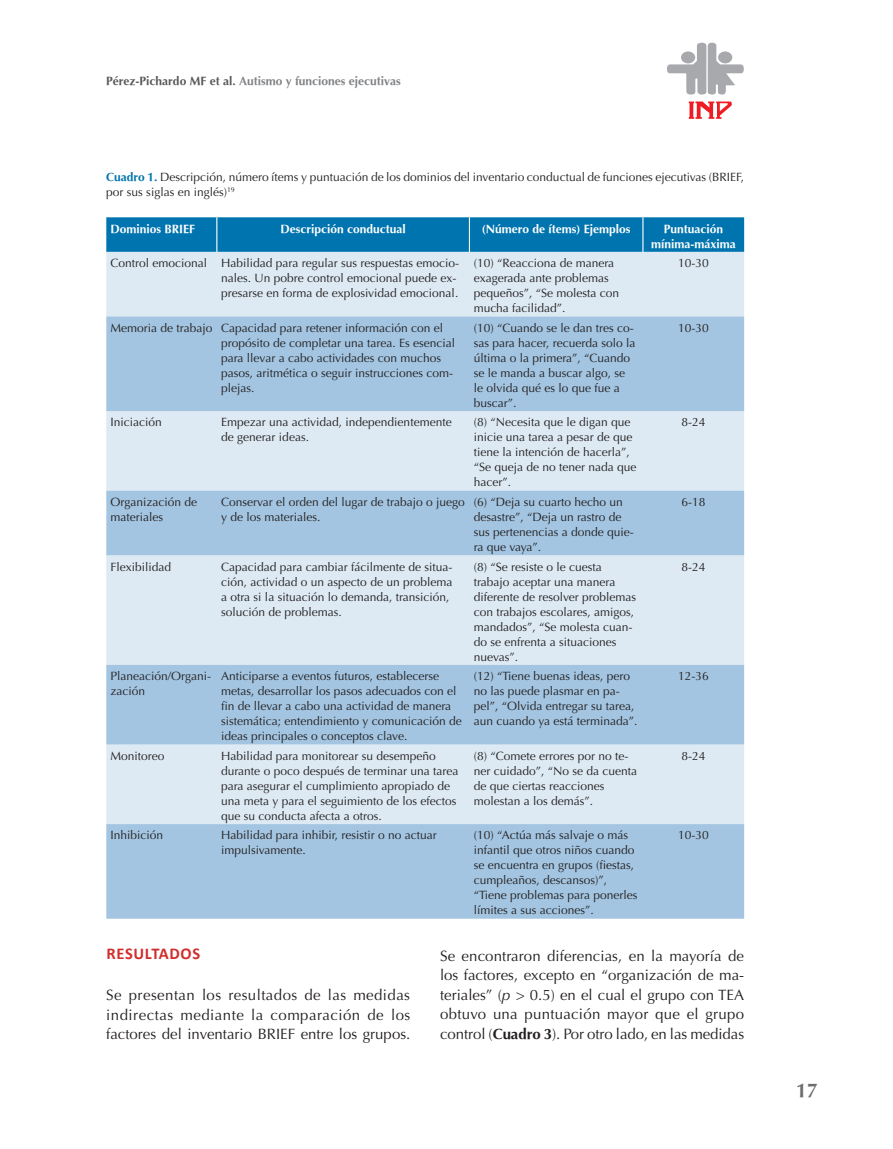
<style>
.page{position:relative;width:893px;height:1149px;background:#fff}
.page>*{position:absolute;margin:0;border:0;box-sizing:border-box;transform-origin:0 0}
.t1{font:700 19.5px "Optima";color:#6c6d70}
.Título_1{font:700 16.5px "Calibri";letter-spacing:.04em;color:#d22e2e}
.Texto{font:15px/19.5px "Optima";color:#231f20;text-align:justify}
.Cuadro{font:12px/15px "Optima";color:#231f20}
.Cuadro-2{font:700 12px "Optima";color:#fff}
.t2{font:700 12px "Optima";color:#808285}
.s1{color:#57585a}
.s2{font-weight:700;color:#0074ae}
.s3{font-style:italic}
.s4{font-weight:700}
</style>
<div class="page">
<svg style="left:689px;top:101px;width:43px;height:18px"></svg>
<svg style="left:667px;top:43px;width:77px;height:52px"></svg>
<div style="left:718px;top:51px;width:14px;height:12px;background:#a8a9ad;border-radius:50%"></div>
<svg style="left:106px;top:217px;width:638px;height:35px;background:#0576af"></svg>
<div style="left:106px;top:252px;width:638px;height:64px;background:#ddeaf4"></div>
<svg style="left:106px;top:316px;width:638px;height:602px;background:#bdd5e9"></svg>
<hr style="left:216px;top:217px;width:1px;height:35px;background:#fff">
<hr style="left:469px;top:217px;width:1px;height:35px;background:#fff">
<hr style="left:642px;top:217px;width:1px;height:35px;background:#fff">
<p class="t2" style="left:106px;top:74px;width:296px"><span class="s1">Pérez-Pichardo MF et al.</span> Autismo y funciones ejecutivas</p>
<p class="Cuadro" style="left:106px;top:170px;width:639px"><span class="s2">Cuadro 1.</span> Descripción, número ítems y puntuación de los dominios del inventario conductual de funciones ejecutivas (BRIEF, por sus siglas en inglés)<sup>19</sup></p>
<p class="Cuadro-2" style="left:111px;top:221px;width:86px">Dominios BRIEF</p>
<p class="Cuadro-2" style="left:280px;top:221px;width:127px">Descripción conductual</p>
<p class="Cuadro-2" style="left:482px;top:221px;width:150px">(Número de ítems) Ejemplos</p>
<p class="Cuadro-2" style="left:664px;top:221px;width:61px">Puntuación</p>
<p class="Cuadro-2" style="left:651px;top:236px;width:86px">mínima-máxima</p>
<p class="Cuadro" style="left:111px;top:256px;width:98px">Control emocional</p>
<p class="Cuadro" style="left:221px;top:256px;width:239px">Habilidad para regular sus respuestas emocio&shy;nales. Un pobre control emocional puede ex&shy;presarse en forma de explosividad emocional.</p>
<p class="Cuadro" style="left:474px;top:256px;width:147px">(10) “Reacciona de manera exagerada ante problemas pequeños”, “Se molesta con mucha facilidad”.</p>
<p class="Cuadro" style="left:678px;top:256px;width:32px">10-30</p>
<p class="Cuadro" style="left:111px;top:320px;width:103px">Memoria de trabajo</p>
<p class="Cuadro" style="left:221px;top:320px;width:236px">Capacidad para retener información con el propósito de completar una tarea. Es esencial para llevar a cabo actividades con muchos pasos, aritmética o seguir instrucciones com&shy;plejas.</p>
<p class="Cuadro" style="left:474px;top:320px;width:163px">(10) “Cuando se le dan tres co&shy;sas para hacer, recuerda solo la última o la primera”, “Cuando se le manda a buscar algo, se le olvida qué es lo que fue a buscar”.</p>
<p class="Cuadro" style="left:678px;top:320px;width:32px">10-30</p>
<p class="Cuadro" style="left:111px;top:415px;width:53px">Iniciación</p>
<p class="Cuadro" style="left:221px;top:415px;width:232px">Empezar una actividad, independientemente de generar ideas.</p>
<p class="Cuadro" style="left:474px;top:415px;width:164px">(8) “Necesita que le digan que inicie una tarea a pesar de que tiene la intención de hacerla”, “Se queja de no tener nada que hacer”.</p>
<p class="Cuadro" style="left:681px;top:415px;width:26px">8-24</p>
<p class="Cuadro" style="left:111px;top:494px;width:88px">Organización de materiales</p>
<p class="Cuadro" style="left:221px;top:494px;width:245px">Conservar el orden del lugar de trabajo o juego y de los materiales.</p>
<p class="Cuadro" style="left:474px;top:494px;width:162px">(6) “Deja su cuarto hecho un desastre”, “Deja un rastro de sus pertenencias a donde quie&shy;ra que vaya”.</p>
<p class="Cuadro" style="left:681px;top:494px;width:26px">6-18</p>
<p class="Cuadro" style="left:111px;top:559px;width:62px">Flexibilidad</p>
<p class="Cuadro" style="left:221px;top:559px;width:233px">Capacidad para cambiar fácilmente de situa&shy;ción, actividad o un aspecto de un problema a otra si la situación lo demanda, transición, solución de problemas.</p>
<p class="Cuadro" style="left:474px;top:559px;width:164px">(8) “Se resiste o le cuesta trabajo aceptar una manera diferente de resolver problemas con trabajos escolares, amigos, mandados”, “Se molesta cuan&shy;do se enfrenta a situaciones nuevas”.</p>
<p class="Cuadro" style="left:681px;top:559px;width:26px">8-24</p>
<p class="Cuadro" style="left:111px;top:668px;width:102px">Planeación/Organi&shy;zación</p>
<p class="Cuadro" style="left:221px;top:668px;width:242px">Anticiparse a eventos futuros, establecerse metas, desarrollar los pasos adecuados con el fin de llevar a cabo una actividad de manera sistemática; entendimiento y comunicación de ideas principales o conceptos clave.</p>
<p class="Cuadro" style="left:474px;top:668px;width:165px">(12) “Tiene buenas ideas, pero no las puede plasmar en pa&shy;pel”, “Olvida entregar su tarea, aun cuando ya está terminada”.</p>
<p class="Cuadro" style="left:678px;top:668px;width:32px">12-36</p>
<p class="Cuadro" style="left:111px;top:748px;width:56px">Monitoreo</p>
<p class="Cuadro" style="left:221px;top:748px;width:239px">Habilidad para monitorear su desempeño durante o poco después de terminar una tarea para asegurar el cumplimiento apropiado de una meta y para el seguimiento de los efectos que su conducta afecta a otros.</p>
<p class="Cuadro" style="left:474px;top:748px;width:165px">(8) “Comete errores por no te&shy;ner cuidado”, “No se da cuenta de que ciertas reacciones molestan a los demás”.</p>
<p class="Cuadro" style="left:681px;top:748px;width:26px">8-24</p>
<p class="Cuadro" style="left:111px;top:827px;width:54px">Inhibición</p>
<p class="Cuadro" style="left:221px;top:827px;width:217px">Habilidad para inhibir, resistir o no actuar impulsivamente.</p>
<p class="Cuadro" style="left:474px;top:827px;width:165px">(10) “Actúa más salvaje o más infantil que otros niños cuando se encuentra en grupos (fiestas, cumpleaños, descansos)”, “Tiene problemas para ponerles límites a sus acciones”.</p>
<p class="Cuadro" style="left:678px;top:827px;width:32px">10-30</p>
<p class="Título_1" style="left:107px;top:943px;width:95px">RESULTADOS</p>
<p class="Texto" style="left:106px;top:985px;width:306px">Se presentan los resultados de las medidas indirectas mediante la comparación de los factores del inventario BRIEF entre los grupos.</p>
<p class="Texto" style="left:440px;top:945px;width:306px">Se encontraron diferencias, en la mayoría de los factores, excepto en “organización de ma&shy;teriales” (<span class="s3">p</span> &gt; 0.5) en el cual el grupo con TEA obtuvo una puntuación mayor que el grupo control (<span class="s4">Cuadro 3</span>). Por otro lado, en las medidas</p>
<h1 class="t1" style="left:796px;top:1079px;width:23px">17</h1>
</div>
